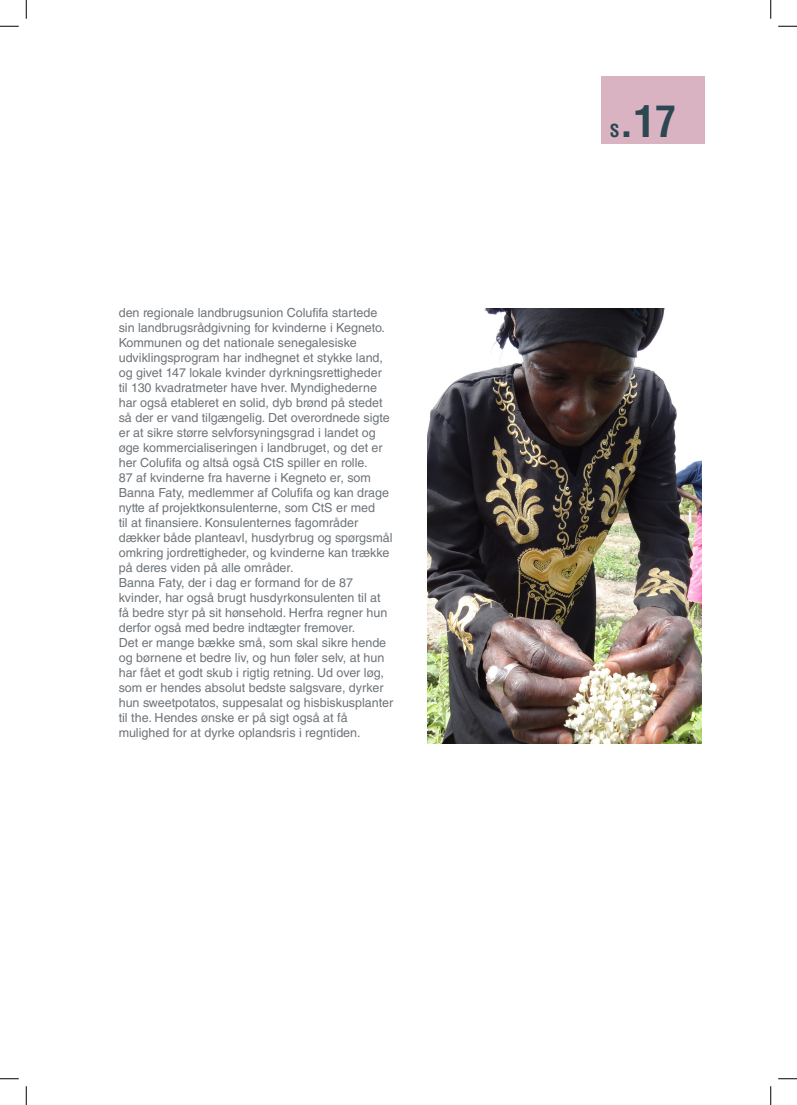
<style>
.page{position:relative;width:797px;height:1105px;background:#fff}
.page>*{position:absolute;margin:0;border:0;box-sizing:border-box;transform-origin:0 0}
.t1{font:700 condensed 42.5px "Helvetica LT Std";color:#2a4752}
.t2{font:700 condensed 17.5px "Helvetica LT Std";color:#2a4752}
.t3{font:12.5px/15px "Helvetica LT Std";color:#6e7479}
</style>
<div class="page">
<div style="left:601px;top:76px;width:103px;height:67px;background:#d9b3c2"></div>
<img style="left:427px;top:308px;width:274px;height:436px">
<svg style="left:0;top:25px;width:19px;height:2px"></svg>
<svg style="left:778px;top:25px;width:19px;height:2px"></svg>
<svg style="left:0;top:1078px;width:19px;height:1px"></svg>
<svg style="left:778px;top:1078px;width:19px;height:1px"></svg>
<svg style="left:25px;top:0;width:2px;height:19px"></svg>
<svg style="left:25px;top:1086px;width:2px;height:19px"></svg>
<svg style="left:770px;top:0;width:1px;height:19px"></svg>
<svg style="left:770px;top:1086px;width:1px;height:19px"></svg>
<p class="t3" style="left:119px;top:305px;width:276px">den regionale landbrugsunion Colufifa startede sin landbrugsrådgivning for kvinderne i Kegneto.<br>Kommunen og det nationale senegalesiske udviklingsprogram har indhegnet et stykke land, og givet 147 lokale kvinder dyrkningsrettigheder til 130 kvadratmeter have hver. Myndighederne har også etableret en solid, dyb brønd på stedet så der er vand tilgængelig. Det overordnede sigte er at sikre større selvforsyningsgrad i landet og øge kommercialiseringen i landbruget, og det er her Colufifa og altså også CtS spiller en rolle.<br>87 af kvinderne fra haverne i Kegneto er, som Banna Faty, medlemmer af Colufifa og kan drage nytte af projektkonsulenterne, som CtS er med<br>til at finansiere. Konsulenternes fagområder dækker både planteavl, husdyrbrug og spørgsmål omkring jordrettigheder, og kvinderne kan trække på deres viden på alle områder.<br>Banna Faty, der i dag er formand for de 87 kvinder, har også brugt husdyrkonsulenten til at få bedre styr på sit hønsehold. Herfra regner hun derfor også med bedre indtægter fremover.<br>Det er mange bække små, som skal sikre hende og børnene et bedre liv, og hun føler selv, at hun har fået et godt skub i rigtig retning. Ud over løg, som er hendes absolut bedste salgsvare, dyrker hun sweetpotatos, suppesalat og hisbiskusplanter til the. Hendes ønske er på sigt også at få mulighed for at dyrke oplandsris i regntiden.</p>
<h1 class="t1" style="left:619px;top:95px;width:58px">.17</h1>
<h2 class="t2" style="left:610px;top:119px;width:10px">s</h2>
</div>
